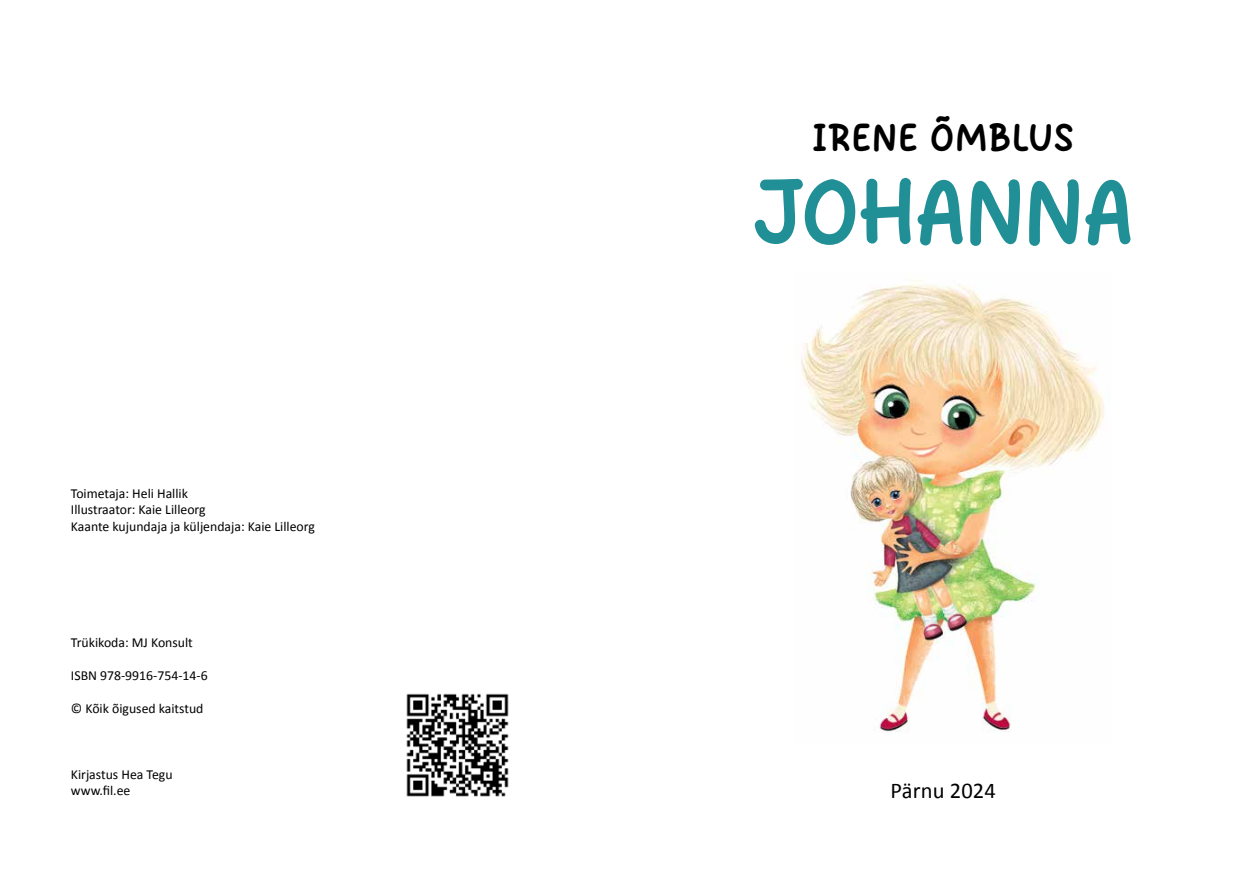
<style>
.page{position:relative;width:1234px;height:869px;background:#fff}
.page>*{position:absolute;margin:0;border:0;box-sizing:border-box;transform-origin:0 0}
.t1{font:90px "Holy Friday";letter-spacing:.005em;color:#218f96}
.t2{font:37.5px "Holy Friday";letter-spacing:.05em;color:#000}
.t3{font:22.5px "Calibri";letter-spacing:.005em;color:#000}
.t4{font:13.75px/16.5px "Calibri";color:#000}
</style>
<div class="page">
<img style="left:406px;top:693px;width:103px;height:104px">
<img style="left:801px;top:280px;width:303px;height:452px">
<p class="t4" style="left:71px;top:485px;width:245px">Toimetaja: Heli Hallik<br>Illustraator: Kaie Lilleorg<br>Kaante kujundaja ja küljendaja: Kaie Lilleorg</p>
<p class="t4" style="left:71px;top:633px;width:123px">Trükikoda: MJ Konsult</p>
<p class="t4" style="left:71px;top:666px;width:138px">ISBN 978-9916-754-14-6</p>
<p class="t4" style="left:71px;top:699px;width:134px">© Kõik õigused kaitstud</p>
<p class="t4" style="left:71px;top:765px;width:103px">Kirjastus Hea Tegu www.fil.ee</p>
<h2 class="t2" style="left:812px;top:114px;width:262px">IRENE ÕMBLUS</h2>
<h1 class="t1" style="left:753px;top:156px;width:381px">JOHANNA</h1>
<h3 class="t3" style="left:890px;top:775px;width:107px">Pärnu 2024</h3>
</div>
